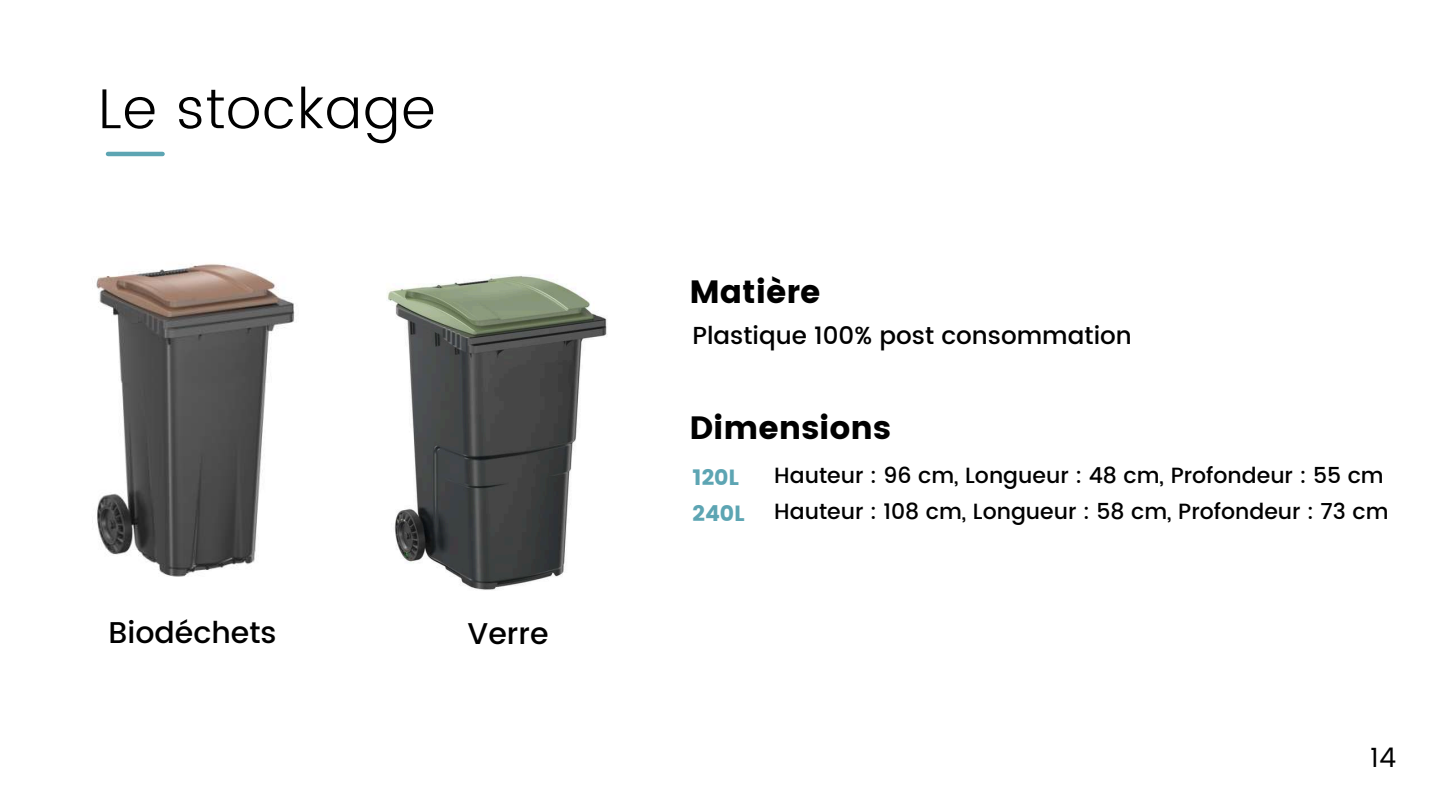
<style>
.page{position:relative;width:1440px;height:810px;background:#fff}
.page>*{position:absolute;margin:0;border:0;box-sizing:border-box;transform-origin:0 0}
.t1{font:300 56.2px "Poppins";letter-spacing:.02em;color:#000}
.t2{font:32.2px "Poppins";color:#000}
.t3{font:500 30px "Poppins";color:#000}
.t4{font:27px "Poppins";color:#000}
.t5{font:500 24.6px "Poppins";color:#000}
.t6{font:500 22px/36px "Poppins";color:#000}
.t7{font:22px/36px "Poppins";color:#5da5b3}
</style>
<div class="page">
<hr style="left:108px;top:152px;width:55px;height:4px;background:#5da5b3">
<img style="left:92px;top:263px;width:203px;height:314px">
<img style="left:387px;top:275px;width:220px;height:315px">
<h1 class="t1" style="left:98px;top:76px;width:339px">Le stockage</h1>
<h3 class="t3" style="left:109px;top:615px;width:169px">Biodéchets</h3>
<h3 class="t3" style="left:468px;top:616px;width:82px">Verre</h3>
<h2 class="t2" style="left:689px;top:273px;width:133px">Matière</h2>
<p class="t5" style="left:692px;top:322px;width:441px">Plastique 100% post consommation</p>
<h2 class="t2" style="left:689px;top:409px;width:203px">Dimensions</h2>
<p class="t7" style="left:692px;top:460px;width:54px">120L<br>240L</p>
<p class="t6" style="left:774px;top:458px;width:616px">Hauteur : 96 cm, Longueur : 48 cm, Profondeur : 55 cm<br>Hauteur : 108 cm, Longueur : 58 cm, Profondeur : 73 cm</p>
<p class="t4" style="left:1370px;top:742px;width:28px">14</p>
</div>
